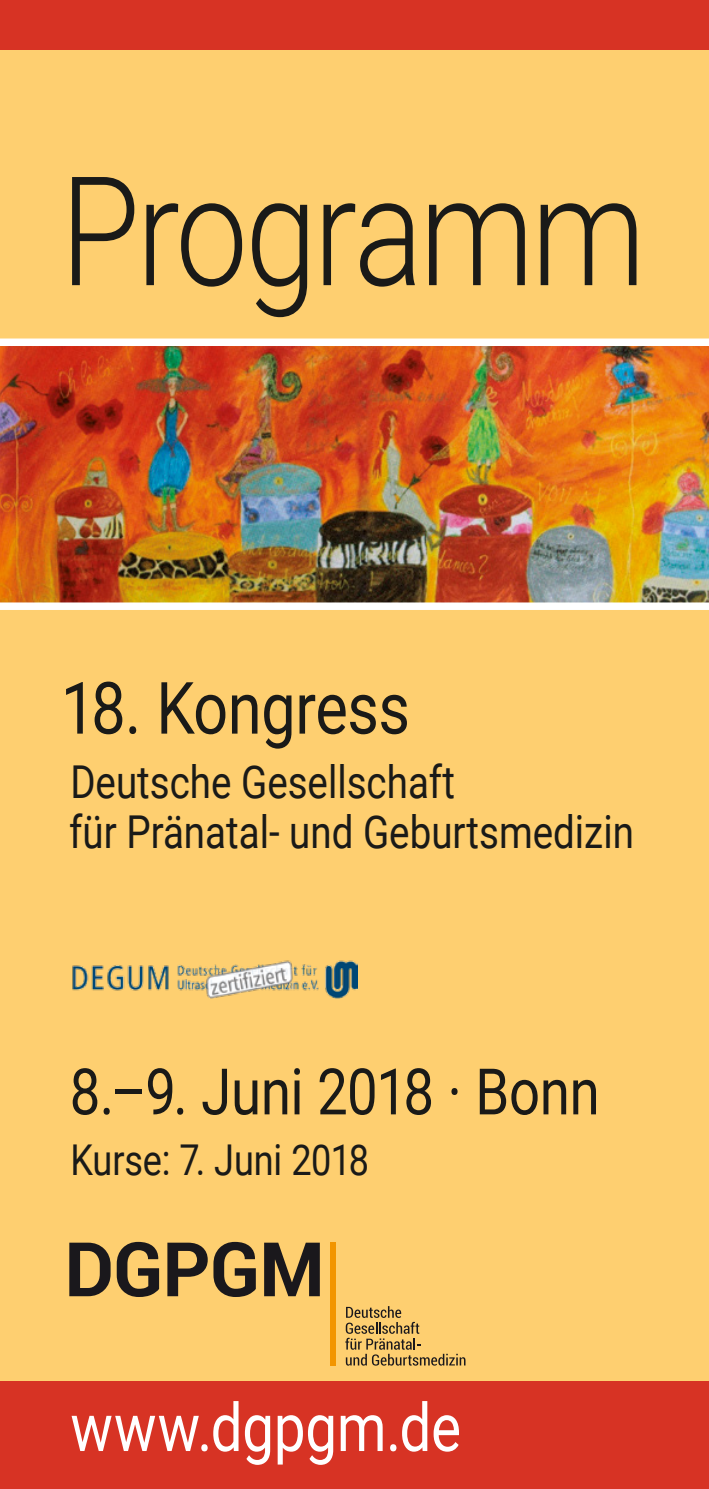
<style>
.page{position:relative;width:709px;height:1489px;background:#fff}
.page>*{position:absolute;margin:0;border:0;box-sizing:border-box;transform-origin:0 0}
.t1{font:300 152px "Roboto";letter-spacing:-.025em;color:#1a1a18;scale:.85 1}
.t2{font:72.25px "Roboto";letter-spacing:-.01em;color:#1a1a18;scale:.85 1}
.t3{font:66.5px "Roboto";letter-spacing:-.005em;color:#fff;scale:.85 1}
.t4{font:64px "Roboto";letter-spacing:-.005em;color:#1a1a18;scale:.85 1}
.t5{font:45.25px/50px "Roboto";color:#1a1a18;scale:.85 1}
.t6{font:42.5px "Roboto";letter-spacing:-.01em;color:#1a1a18;scale:.85 1}
</style>
<div class="page">
<div style="left:0;top:0;width:709px;height:1488px;background:#fecf70"></div>
<div style="left:0;top:0;width:709px;height:50px;background:#d73324"></div>
<div style="left:0;top:1380px;width:709px;height:108px;background:#d73324"></div>
<div style="left:330px;top:1242px;width:6px;height:124px;background:#f29500"></div>
<svg style="left:345px;top:1306px;width:120px;height:59px"></svg>
<svg style="left:69px;top:1242px;width:42px;height:54px"></svg>
<svg style="left:117px;top:1241px;width:42px;height:55px"></svg>
<svg style="left:167px;top:1241px;width:89px;height:55px"></svg>
<svg style="left:264px;top:1242px;width:56px;height:54px"></svg>
<img style="left:0;top:346px;width:709px;height:256px">
<div style="left:0;top:338px;width:709px;height:8px;background:#fff"></div>
<div style="left:0;top:602px;width:709px;height:8px;background:#fff"></div>
<img style="left:72px;top:960px;width:285px;height:38px">
<h1 class="t1" style="left:60px;top:124px;width:690px">Programm</h1>
<h2 class="t2" style="left:61px;top:657px;width:412px">18. Kongress</h2>
<p class="t5" style="left:69px;top:755px;width:666px">Deutsche Gesellschaft<br>für Pränatal- und Geburtsmedizin</p>
<h3 class="t4" style="left:70px;top:1046px;width:625px">8.–9. Juni 2018 · Bonn</h3>
<p class="t6" style="left:70px;top:1130px;width:353px">Kurse: 7. Juni 2018</p>
<h3 class="t3" style="left:70px;top:1380px;width:461px">www.dgpgm.de</h3>
</div>
